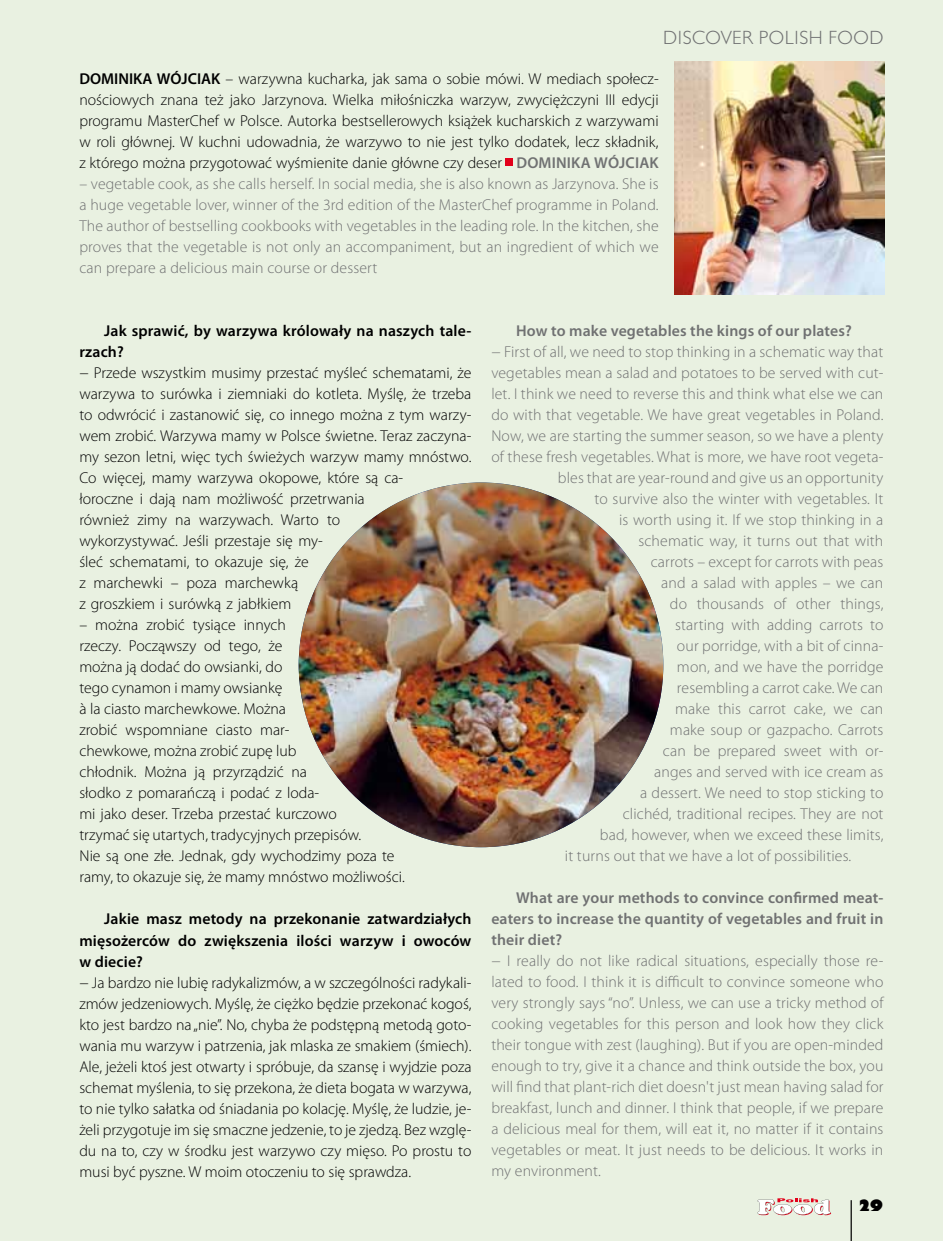
<style>
.page{position:relative;width:943px;height:1241px;background:#fff}
.page>*{position:absolute;margin:0;border:0;box-sizing:border-box;transform-origin:0 0}
.t1{font:300 17.5px "Humanst 521 Lt PL";letter-spacing:.03em;color:#707172}
.t2{font:300 15.75px/21px "Myriad Pro";letter-spacing:.01em;color:#707172;text-align:justify}
.t3{font:300 15.75px/21px "Myriad Pro";color:#000}
.t4{font:600 15.75px/21px "Myriad Pro";letter-spacing:.01em;color:#000}
.t5{font:600 15.75px/21px "Myriad Pro";letter-spacing:.01em;color:#707172;text-align:justify}
.t6{font:14px "Humanst 521 U Bd PL";color:#000}
.s1{font-weight:600}
.s2{font-weight:600;color:#707172}
</style>
<div class="page">
<div style="left:0;top:0;width:943px;height:1240px;background:#e9f1e1"></div>
<hr style="left:850px;top:1199px;width:1px;height:41px;background:#000">
<svg style="left:757px;top:1198px;width:74px;height:16px"></svg>
<img style="left:675px;top:62px;width:209px;height:232px">
<div style="left:505px;top:158px;width:8px;height:8px;background:#e2001a"></div>
<img style="left:299px;top:482px;width:364px;height:365px;border-radius:182px">
<p class="t1" style="left:663px;top:25px;width:219px">DISCOVER POLISH FOOD</p>
<p class="t3" style="left:79px;top:68px;width:580px;text-align:justify"><span class="s1">DOMINIKA WÓJCIAK</span> – warzywna kucharka, jak sama o sobie mówi. W mediach społecz&shy;nościowych znana też jako Jarzynova. Wielka miłośniczka warzyw, zwyciężczyni III edycji programu MasterChef w Polsce. Autorka bestsellerowych książek kucharskich z warzywami w roli głównej. W kuchni udowadnia, że warzywo to nie jest tylko dodatek, lecz składnik, z którego można przygotować wyśmienite danie główne czy deser <span class="s2">DOMINIKA WÓJCIAK</span></p>
<p class="t2" style="left:79px;top:173px;width:581px">– vegetable cook, as she calls herself. In social media, she is also known as Jarzynova. She is a huge vegetable lover, winner of the 3rd edition of the MasterChef programme in Poland.<br>The author of bestselling cookbooks with vegetables in the leading role. In the kitchen, she proves that the vegetable is not only an accompaniment, but an ingredient of which we can prepare a delicious main course or dessert</p>
<p class="t4" style="left:79px;top:320px;width:393px;text-indent:25px">Jak sprawić, by warzywa królowały na naszych tale&shy;rzach?</p>
<p class="t3" style="left:79px;top:362px;width:393px">− Przede wszystkim musimy przestać myśleć schematami, że warzywa to surówka i ziemniaki do kotleta. Myślę, że trzeba to odwrócić i zastanowić się, co innego można z tym warzy&shy;wem zrobić. Warzywa mamy w Polsce świetne. Teraz zaczyna&shy;my sezon letni, więc tych świeżych warzyw mamy mnóstwo.<br>Co więcej, mamy warzywa okopowe, które są ca-<br>łoroczne i dają nam możliwość przetrwania<br>również zimy na warzywach. Warto to<br>wykorzystywać. Jeśli przestaje się my-<br>śleć schematami, to okazuje się, że<br>z marchewki – poza marchewką<br>z groszkiem i surówką z jabłkiem</p>
<p class="t3" style="left:79px;top:614px;width:327px">– można zrobić tysiące innych<br>rzeczy. Począwszy od tego, że<br>można ją dodać do owsianki, do<br>tego cynamon i mamy owsiankę<br>à la ciasto marchewkowe. Można<br>zrobić wspomniane ciasto mar-<br>chewkowe, można zrobić zupę lub<br>chłodnik. Można ją przyrządzić na<br>słodko z pomarańczą i podać z loda-<br>mi jako deser. Trzeba przestać kurczowo<br>trzymać się utartych, tradycyjnych przepisów.<br>Nie są one złe. Jednak, gdy wychodzimy poza te ramy, to okazuje się, że mamy mnóstwo możliwości.</p>
<p class="t4" style="left:79px;top:908px;width:393px;text-align:justify;text-indent:25px">Jakie masz metody na przekonanie zatwardziałych mięsożerców do zwiększenia ilości warzyw i owoców w diecie?</p>
<p class="t3" style="left:79px;top:971px;width:393px;text-align:justify">− Ja bardzo nie lubię radykalizmów, a w szczególności radykali&shy;zmów jedzeniowych. Myślę, że ciężko będzie przekonać kogoś, kto jest bardzo na „nie”. No, chyba że podstępną metodą goto&shy;wania mu warzyw i patrzenia, jak mlaska ze smakiem (śmiech).<br>Ale, jeżeli ktoś jest otwarty i spróbuje, da szansę i wyjdzie poza schemat myślenia, to się przekona, że dieta bogata w warzywa, to nie tylko sałatka od śniadania po kolację. Myślę, że ludzie, je&shy;żeli przygotuje im się smaczne jedzenie, to je zjedzą. Bez wzglę&shy;du na to, czy w środku jest warzywo czy mięso. Po prostu to musi być pyszne. W moim otoczeniu to się sprawdza.</p>
<p class="t5" style="left:516px;top:320px;width:337px">How to make vegetables the kings of our plates?</p>
<p class="t2" style="left:491px;top:341px;width:393px">− First of all, we need to stop thinking in a schematic way that</p>
<p class="t2" style="left:491px;top:362px;width:393px">vegetables mean a salad and potatoes to be served with cut-</p>
<p class="t2" style="left:491px;top:383px;width:393px">let. I think we need to reverse this and think what else we can</p>
<p class="t2" style="left:491px;top:404px;width:393px">do with that vegetable. We have great vegetables in Poland.</p>
<p class="t2" style="left:491px;top:425px;width:393px">Now, we are starting the summer season, so we have a plenty</p>
<p class="t2" style="left:491px;top:446px;width:393px">of these fresh vegetables. What is more, we have root vegeta-</p>
<p class="t2" style="left:558px;top:467px;width:327px">bles that are year-round and give us an opportunity</p>
<p class="t2" style="left:594px;top:488px;width:290px">to survive also the winter with vegetables. It</p>
<p class="t2" style="left:619px;top:509px;width:266px">is worth using it. If we stop thinking in a</p>
<p class="t2" style="left:638px;top:530px;width:246px">schematic way, it turns out that with</p>
<p class="t2" style="left:650px;top:551px;width:234px">carrots – except for carrots with peas</p>
<p class="t2" style="left:661px;top:572px;width:224px">and a salad with apples – we can</p>
<p class="t2" style="left:670px;top:593px;width:215px">do thousands of other things,</p>
<p class="t2" style="left:675px;top:614px;width:210px">starting with adding carrots to</p>
<p class="t2" style="left:677px;top:635px;width:208px">our porridge, with a bit of cinna-</p>
<p class="t2" style="left:677px;top:656px;width:208px">mon, and we have the porridge</p>
<p class="t2" style="left:677px;top:677px;width:208px">resembling a carrot cake. We can</p>
<p class="t2" style="left:675px;top:698px;width:210px">make this carrot cake, we can</p>
<p class="t2" style="left:670px;top:719px;width:215px">make soup or gazpacho. Carrots</p>
<p class="t2" style="left:663px;top:740px;width:222px">can be prepared sweet with or-</p>
<p class="t2" style="left:654px;top:761px;width:231px">anges and served with ice cream as</p>
<p class="t2" style="left:640px;top:782px;width:245px">a dessert. We need to stop sticking to</p>
<p class="t2" style="left:622px;top:803px;width:262px">clichéd, traditional recipes. They are not</p>
<p class="t2" style="left:600px;top:824px;width:285px">bad, however, when we exceed these limits,</p>
<p class="t2" style="left:565px;top:845px;width:288px">it turns out that we have a lot of possibilities.</p>
<p class="t5" style="left:491px;top:886px;width:393px;text-indent:25px">What are your methods to convince confirmed meat&shy;eaters to increase the quantity of vegetables and fruit in their diet?</p>
<p class="t2" style="left:491px;top:950px;width:393px">− I really do not like radical situations, especially those re&shy;lated to food. I think it is difficult to convince someone who very strongly says “no”. Unless, we can use a tricky method of cooking vegetables for this person and look how they click their tongue with zest (laughing). But if you are open-minded enough to try, give it a chance and think outside the box, you will find that plant-rich diet doesn't just mean having salad for breakfast, lunch and dinner. I think that people, if we prepare a delicious meal for them, will eat it, no matter if it contains vegetables or meat. It just needs to be delicious. It works in my environment.</p>
<p class="t6" style="left:858px;top:1195px;width:26px">29</p>
</div>
